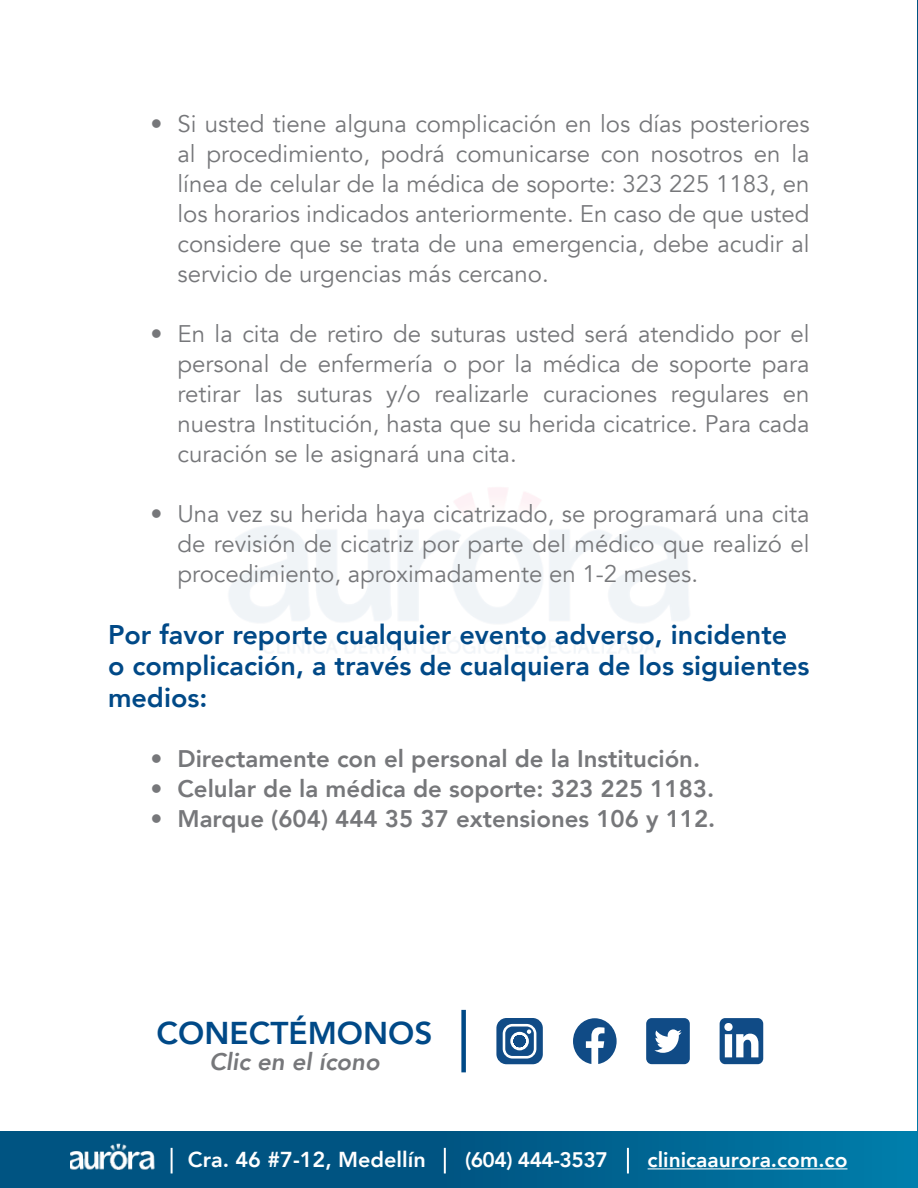
<style>
.page{position:relative;width:918px;height:1188px;background:#fff}
.page>*{position:absolute;margin:0;border:0;box-sizing:border-box;transform-origin:0 0}
.t1{font:800 31.5px "Avenir";color:#004987}
.t2{font:800 27px/31.5px "Avenir";color:#004987}
.t3{font:24px/30px "Avenir";color:#76777a;text-align:justify}
.t4{font:800 24px "Avenir";color:#76777a}
.t5{font:italic 800 24px "Avenir";color:#76777a}
.t6{font:800 21.6px "Avenir";color:#fff}
.t7{font:800 21px "Avenir";color:#fff}
.t8{font:800 21px "Avenir";letter-spacing:-.025em;color:#fff}
</style>
<div class="page">
<div style="left:0;top:1131px;width:918px;height:57px;background:linear-gradient(to right,#004978,#0275a2)"></div>
<hr style="left:627px;top:1148px;width:2px;height:25px;background:#fff">
<hr style="left:444px;top:1148px;width:2px;height:25px;background:#fff">
<hr style="left:171px;top:1148px;width:2px;height:25px;background:#fff">
<img style="left:71px;top:1143px;width:85px;height:27px">
<hr style="left:648px;top:1168px;width:199px;height:1px;background:#fff">
<svg style="left:917px;top:0;width:1px;height:1188px"></svg>
<svg style="left:720px;top:1018px;width:43px;height:46px"></svg>
<svg style="left:646px;top:1018px;width:44px;height:46px"></svg>
<svg style="left:573px;top:1018px;width:44px;height:46px"></svg>
<div style="left:461px;top:1010px;width:5px;height:62px;background:#004987"></div>
<svg style="left:496px;top:1018px;width:47px;height:46px"></svg>
<p class="t3" style="left:178px;top:110px;width:634px;text-indent:-27px">• Si usted tiene alguna complicación en los días posteriores al procedimiento, podrá comunicarse con nosotros en la línea de celular de la médica de soporte: 323 225 1183, en los horarios indicados anteriormente. En caso de que usted considere que se trata de una emergencia, debe acudir al servicio de urgencias más cercano.</p>
<p class="t3" style="left:178px;top:320px;width:634px;text-indent:-27px">• En la cita de retiro de suturas usted será atendido por el personal de enfermería o por la médica de soporte para retirar las suturas y/o realizarle curaciones regulares en nuestra Institución, hasta que su herida cicatrice. Para cada curación se le asignará una cita.</p>
<p class="t3" style="left:178px;top:500px;width:634px;text-indent:-27px">• Una vez su herida haya cicatrizado, se programará una cita de revisión de cicatriz por parte del médico que realizó el procedimiento, aproximadamente en 1-2 meses.</p>
<p class="t2" style="left:108px;top:619px;width:703px">Por favor reporte cualquier evento adverso, incidente o complicación, a través de cualquiera de los siguientes medios:</p>
<p class="t4" style="left:151px;top:740px;width:551px">• Directamente con el personal de la Institución.</p>
<p class="t4" style="left:151px;top:770px;width:565px">• Celular de la médica de soporte: 323 225 1183.</p>
<p class="t4" style="left:151px;top:800px;width:566px">• Marque (604) 444 35 37 extensiones 106 y 112.</p>
<h1 class="t1" style="left:157px;top:1009px;width:277px">CONECTÉMONOS</h1>
<p class="t5" style="left:209px;top:1047px;width:172px">Clic en el ícono</p>
<p class="t6" style="left:188px;top:1143px;width:239px">Cra. 46 #7-12, Medellín</p>
<p class="t8" style="left:465px;top:1144px;width:144px">(604) 444-3537</p>
<p class="t7" style="left:648px;top:1144px;width:201px">clinicaaurora.com.co</p>
</div>
